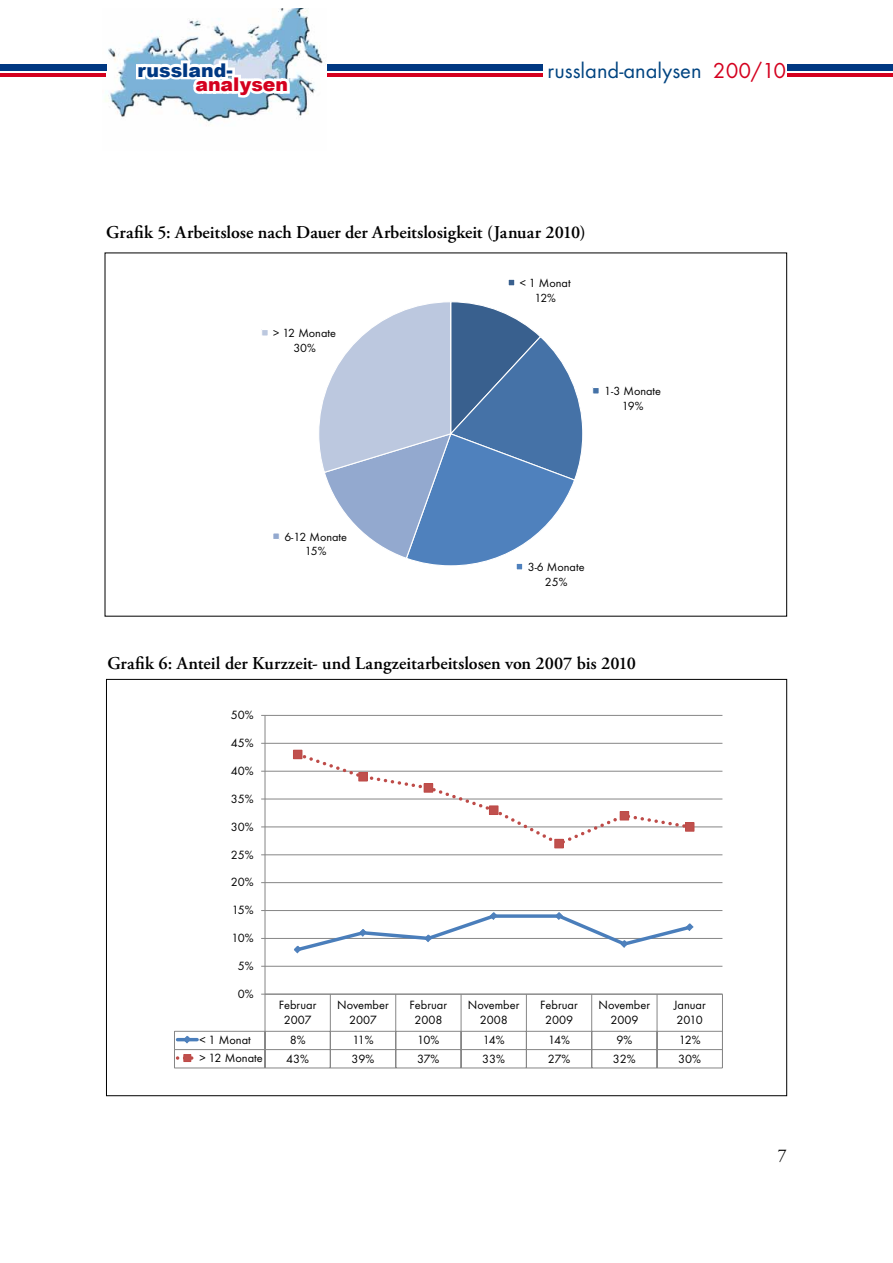
<style>
.page{position:relative;width:893px;height:1263px;background:#fff}
.page>*{position:absolute;margin:0;border:0;box-sizing:border-box;transform-origin:0 0}
.t1{font:22.5px "Futura TOT Boo";color:#004481}
.t2{font:900 18.9px "Arial";color:#003882}
.t3{font:900 18.9px "Arial";color:#d4001e}
.Zwischenueberschrift{font:600 18px "Adobe Garamond Pro";color:#000}
.t4{font:18px "Adobe Garamond Pro";color:#000}
.t5{font:12.45px/15px "Futura TOT Boo";letter-spacing:-.005em;color:#000;text-align:center}
.t6{font:12.3px/14.7px "Futura TOT Boo";letter-spacing:-.005em;color:#000;text-align:center}
.s1{color:#d4001e}
</style>
<div class="page">
<hr style="left:307px;top:74px;width:586px;height:3px;background:#d4001e">
<div style="left:307px;top:64px;width:586px;height:7px;background:#003882"></div>
<img style="left:102px;top:8px;width:225px;height:115px">
<svg style="left:133px;top:58px;width:159px;height:49px"></svg>
<div style="left:0;top:64px;width:106px;height:7px;background:#003882"></div>
<hr style="left:0;top:74px;width:106px;height:3px;background:#d4001e">
<div style="left:543px;top:56px;width:244px;height:31px;background:#fff"></div>
<svg style="left:319px;top:302px;width:264px;height:264px"></svg>
<div style="left:508px;top:279px;width:7px;height:7px;background:#39608e"></div>
<div style="left:508px;top:279px;width:7px;height:7px;border:1px solid #fff"></div>
<div style="left:593px;top:387px;width:6px;height:7px;background:#4572a7"></div>
<div style="left:592px;top:387px;width:8px;height:8px;border:1px solid #fff"></div>
<div style="left:516px;top:563px;width:7px;height:7px;background:#4f81bd"></div>
<div style="left:516px;top:563px;width:7px;height:7px;border:1px solid #fff"></div>
<svg style="left:274px;top:534px;width:4px;height:4px"></svg>
<div style="left:272px;top:532px;width:8px;height:8px;border:1px solid #fff"></div>
<div style="left:262px;top:329px;width:6px;height:7px;background:#bcc8df"></div>
<div style="left:261px;top:329px;width:8px;height:8px;border:1px solid #fff"></div>
<hr style="left:265px;top:966px;width:457px;height:1px;background:#868686">
<hr style="left:265px;top:938px;width:457px;height:1px;background:#868686">
<hr style="left:265px;top:910px;width:457px;height:1px;background:#868686">
<hr style="left:265px;top:882px;width:457px;height:1px;background:#868686">
<hr style="left:265px;top:854px;width:457px;height:1px;background:#868686">
<hr style="left:265px;top:827px;width:457px;height:1px;background:#868686">
<hr style="left:265px;top:799px;width:457px;height:1px;background:#868686">
<hr style="left:265px;top:771px;width:457px;height:1px;background:#868686">
<hr style="left:265px;top:743px;width:457px;height:1px;background:#868686">
<hr style="left:265px;top:715px;width:457px;height:1px;background:#868686">
<hr style="left:265px;top:715px;width:1px;height:279px;background:#868686">
<hr style="left:265px;top:994px;width:457px;height:1px;background:#868686">
<hr style="left:265px;top:994px;width:1px;height:37px;background:#868686">
<hr style="left:330px;top:994px;width:1px;height:37px;background:#868686">
<hr style="left:395px;top:994px;width:1px;height:37px;background:#868686">
<hr style="left:461px;top:994px;width:1px;height:37px;background:#868686">
<hr style="left:526px;top:994px;width:1px;height:37px;background:#868686">
<hr style="left:591px;top:994px;width:1px;height:37px;background:#868686">
<hr style="left:657px;top:994px;width:1px;height:37px;background:#868686">
<hr style="left:722px;top:994px;width:1px;height:37px;background:#868686">
<svg style="left:174px;top:1031px;width:549px;height:37px"></svg>
<div style="left:184px;top:1054px;width:7px;height:7px;background:#c0504d"></div>
<div style="left:184px;top:1054px;width:7px;height:8px;border:1px solid #be4b48"></div>
<svg style="left:294px;top:912px;width:400px;height:42px"></svg>
<svg style="left:293px;top:750px;width:401px;height:94px"></svg>
<div style="left:293px;top:750px;width:9px;height:9px;background:#c0504d"></div>
<div style="left:359px;top:772px;width:8px;height:9px;background:#c0504d"></div>
<div style="left:358px;top:772px;width:10px;height:9px;border:1px solid #be4b48"></div>
<div style="left:424px;top:784px;width:9px;height:8px;background:#c0504d"></div>
<div style="left:424px;top:783px;width:9px;height:9px;border:1px solid #be4b48"></div>
<div style="left:489px;top:806px;width:9px;height:8px;background:#c0504d"></div>
<div style="left:489px;top:806px;width:9px;height:9px;border:1px solid #be4b48"></div>
<div style="left:555px;top:839px;width:8px;height:9px;background:#c0504d"></div>
<div style="left:554px;top:839px;width:10px;height:9px;border:1px solid #be4b48"></div>
<div style="left:620px;top:811px;width:9px;height:9px;background:#c0504d"></div>
<div style="left:685px;top:823px;width:9px;height:8px;background:#c0504d"></div>
<div style="left:685px;top:822px;width:9px;height:9px;border:1px solid #be4b48"></div>
<h2 class="t2" style="left:138px;top:56px;width:97px">russland-</h2>
<h2 class="t3" style="left:195px;top:70px;width:94px">analysen</h2>
<h1 class="t1" style="left:548px;top:57px;width:240px">russland-analysen <span class="s1">200/10</span></h1>
<p class="Zwischenueberschrift" style="left:106px;top:222px;width:481px">Grafik 5: Arbeitslose nach Dauer der Arbeitslosigkeit (Januar 2010)</p>
<p class="t6" style="left:520px;top:275px;width:52px">&lt; 1 Monat<br>12%</p>
<p class="t6" style="left:273px;top:326px;width:64px">&gt; 12 Monate<br>30%</p>
<p class="t6" style="left:284px;top:529px;width:64px">6-12 Monate<br>15%</p>
<p class="t6" style="left:604px;top:384px;width:58px">1-3 Monate<br>19%</p>
<p class="t6" style="left:528px;top:559px;width:58px">3-6 Monate<br>25%</p>
<p class="Zwischenueberschrift" style="left:107px;top:653px;width:530px">Grafik 6: Anteil der Kurzzeit- und Langzeitarbeitslosen von 2007 bis 2010</p>
<p class="t5" style="left:231px;top:707px;width:24px">50%</p>
<p class="t5" style="left:231px;top:735px;width:24px">45%</p>
<p class="t5" style="left:231px;top:763px;width:24px">40%</p>
<p class="t5" style="left:231px;top:791px;width:24px">35%</p>
<p class="t5" style="left:231px;top:819px;width:24px">30%</p>
<p class="t5" style="left:231px;top:847px;width:24px">25%</p>
<p class="t5" style="left:231px;top:875px;width:24px">20%</p>
<p class="t5" style="left:232px;top:902px;width:23px">15%</p>
<p class="t5" style="left:232px;top:930px;width:24px">10%</p>
<p class="t5" style="left:238px;top:958px;width:17px">5%</p>
<p class="t5" style="left:238px;top:986px;width:17px">0%</p>
<p class="t5" style="left:279px;top:997px;width:39px">Februar<br>2007</p>
<p class="t5" style="left:337px;top:997px;width:53px">November<br>2007</p>
<p class="t5" style="left:410px;top:997px;width:39px">Februar<br>2008</p>
<p class="t5" style="left:468px;top:997px;width:53px">November<br>2008</p>
<p class="t5" style="left:540px;top:997px;width:39px">Februar<br>2009</p>
<p class="t5" style="left:599px;top:997px;width:53px">November<br>2009</p>
<p class="t5" style="left:674px;top:997px;width:34px;text-align:left">Januar<br>2010</p>
<p class="t5" style="left:199px;top:1032px;width:53px">&lt; 1 Monat</p>
<p class="t5" style="left:290px;top:1032px;width:17px">8%</p>
<p class="t5" style="left:352px;top:1032px;width:23px">11%</p>
<p class="t5" style="left:417px;top:1032px;width:24px">10%</p>
<p class="t5" style="left:483px;top:1032px;width:23px">14%</p>
<p class="t5" style="left:548px;top:1032px;width:23px">14%</p>
<p class="t5" style="left:616px;top:1032px;width:17px">9%</p>
<p class="t5" style="left:679px;top:1032px;width:23px">12%</p>
<p class="t5" style="left:199px;top:1050px;width:65px">&gt; 12 Monate</p>
<p class="t5" style="left:286px;top:1051px;width:24px">43%</p>
<p class="t5" style="left:352px;top:1051px;width:24px">39%</p>
<p class="t5" style="left:417px;top:1051px;width:24px">37%</p>
<p class="t5" style="left:482px;top:1051px;width:24px">33%</p>
<p class="t5" style="left:548px;top:1051px;width:24px">27%</p>
<p class="t5" style="left:613px;top:1051px;width:24px">32%</p>
<p class="t5" style="left:678px;top:1051px;width:24px">30%</p>
<h3 class="t4" style="left:778px;top:1145px;width:10px">7</h3>
</div>
